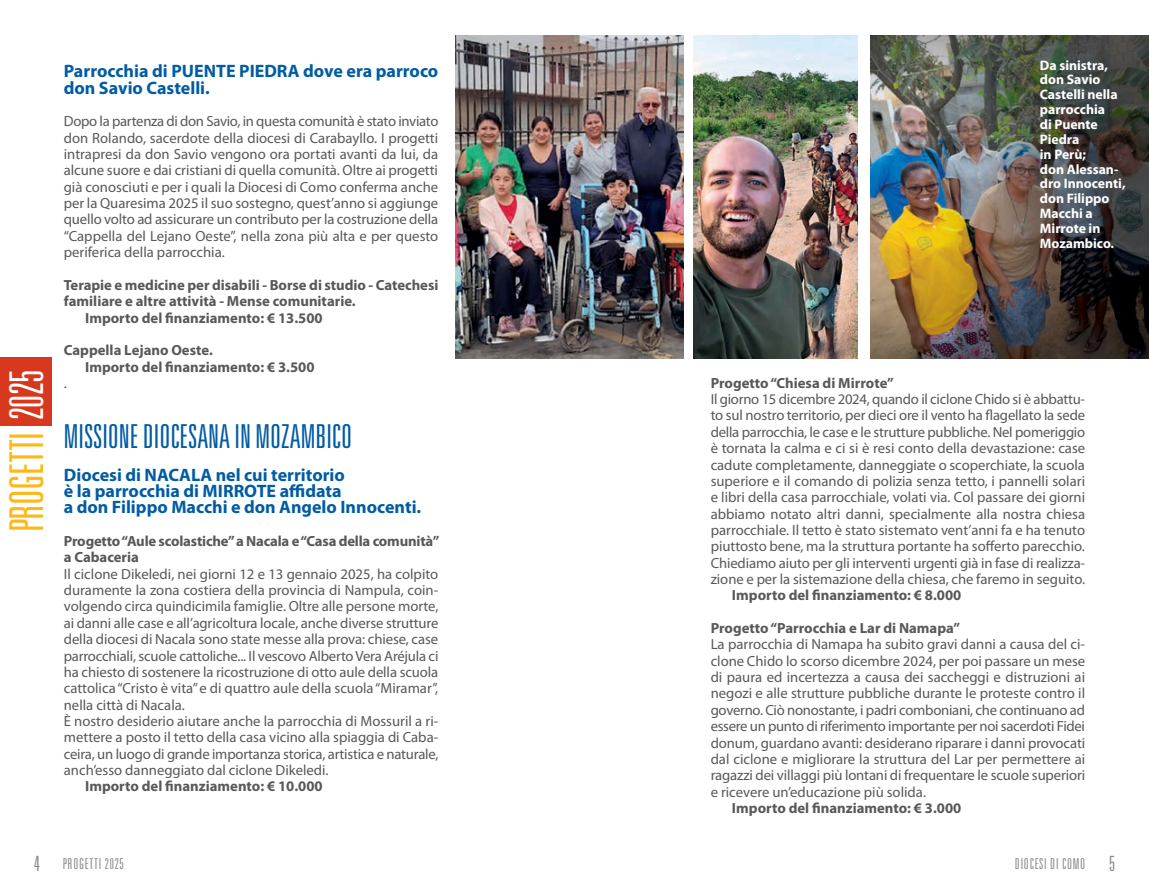
<style>
.page{position:relative;width:1149px;height:893px;background:#fff}
.page>*{position:absolute;margin:0;border:0;box-sizing:border-box;transform-origin:0 0}
._2021{font:300 ultra-condensed 46.65px "Univers LT";letter-spacing:-.01em;color:#fcb814}
.Stato_2024{font:300 ultra-condensed 33px "Univers LT";color:#015ca3}
.Titoletto_12{font:700 18px/16.4px "Myriad Pro";color:#015ca3}
.t1{font:300 ultra-condensed 15px "Univers LT";letter-spacing:.05em;color:#8a8c8f}
.Testo_Myriad_Progett{font:14.7px/16.4px "Myriad Pro";color:#57585a;text-align:justify}
.Testi_progetto_BOLD{font:700 14.7px/16.4px "Myriad Pro";letter-spacing:-.005em;color:#57585a}
.Importo_progetto{font:700 14.7px "Myriad Pro";color:#57585a}
.Dida{font:700 13.8px/14.9px "Myriad Pro";color:#fff}
.s1{color:#fff}
.s2{font-size:21px}
</style>
<div class="page">
<img style="left:455px;top:36px;width:228px;height:323px">
<div style="left:869px;top:35px;width:279px;height:326px;background:#231f20;opacity:.75"></div>
<img style="left:693px;top:36px;width:164px;height:323px">
<div style="left:0;top:357px;width:51px;height:68px;background:#d8381e"></div>
<p class="_2021" style="left:0;top:532px;width:164px;rotate:-90deg">PROGETTI <span class="s1">2025</span></p>
<p class="Titoletto_12" style="left:64px;top:62px;width:376px">Parrocchia di PUENTE PIEDRA dove era parroco don Savio Castelli.</p>
<p class="Testo_Myriad_Progett" style="left:64px;top:113px;width:376px">Dopo la partenza di don Savio, in questa comunità è stato inviato don Rolando, sacerdote della diocesi di Carabayllo. I progetti intrapresi da don Savio vengono ora portati avanti da lui, da alcune suore e dai cristiani di quella comunità. Oltre ai progetti già conosciuti e per i quali la Diocesi di Como conferma anche per la Quaresima 2025 il suo sostegno, quest’anno si aggiunge quello volto ad assicurare un contributo per la costruzione della “Cappella del Lejano Oeste”, nella zona più alta e per questo periferica della parrocchia.</p>
<p class="Testi_progetto_BOLD" style="left:64px;top:276px;width:376px">Terapie e medicine per disabili - Borse di studio - Catechesi familiare e altre attività - Mense comunitarie.</p>
<p class="Importo_progetto" style="left:85px;top:308px;width:239px">Importo del finanziamento: € 13.500</p>
<p class="Testi_progetto_BOLD" style="left:64px;top:342px;width:150px">Cappella Lejano Oeste.</p>
<p class="Importo_progetto" style="left:85px;top:357px;width:231px">Importo del finanziamento: € 3.500</p>
<p class="Testo_Myriad_Progett" style="left:64px;top:375px;width:5px">.</p>
<p class="Stato_2024" style="left:64px;top:418px;width:290px">MISSIONE DIOCESANA IN MOZAMBICO</p>
<p class="Titoletto_12" style="left:64px;top:466px;width:282px">Diocesi di NACALA nel cui territorio è la parrocchia di MIRROTE affidata</p>
<p class="Titoletto_12" style="left:64px;top:499px;width:359px">a don Filippo Macchi e don Angelo Innocenti.</p>
<p class="Testi_progetto_BOLD" style="left:64px;top:532px;width:377px">Progetto “Aule scolastiche” a Nacala e “Casa della comunità”</p>
<p class="Testi_progetto_BOLD" style="left:64px;top:549px;width:77px">a Cabaceria</p>
<p class="Testo_Myriad_Progett" style="left:64px;top:565px;width:376px">Il ciclone Dikeledi, nei giorni 12 e 13 gennaio 2025, ha colpito duramente la zona costiera della provincia di Nampula, coin&shy;volgendo circa quindicimila famiglie. Oltre alle persone morte, ai danni alle case e all’agricoltura locale, anche diverse strutture della diocesi di Nacala sono state messe alla prova: chiese, case parrocchiali, scuole cattoliche... Il vescovo Alberto Vera Aréjula ci ha chiesto di sostenere la ricostruzione di otto aule della scuola cattolica “Cristo è vita” e di quattro aule della scuola “Miramar”, nella città di Nacala.</p>
<p class="Testo_Myriad_Progett" style="left:64px;top:713px;width:376px">È nostro desiderio aiutare anche la parrocchia di Mossuril a ri&shy;mettere a posto il tetto della casa vicino alla spiaggia di Caba&shy;ceira, un luogo di grande importanza storica, artistica e naturale, anch’esso danneggiato dal ciclone Dikeledi.</p>
<p class="Importo_progetto" style="left:85px;top:777px;width:239px">Importo del finanziamento: € 10.000</p>
<p class="Dida" style="left:1039px;top:57px;width:79px">Da sinistra, don Savio<br>Castelli nella</p>
<p class="Dida" style="left:1039px;top:102px;width:67px">parrocchia</p>
<p class="Dida" style="left:1039px;top:116px;width:60px">di Puente<br>Piedra<br>in Perù;</p>
<p class="Dida" style="left:1039px;top:161px;width:87px">don Alessan&shy;dro Innocenti, don Filippo<br>Macchi a<br>Mirrote in<br>Mozambico.</p>
<p class="Testi_progetto_BOLD" style="left:710px;top:374px;width:184px">Progetto “Chiesa di Mirrote”</p>
<p class="Testo_Myriad_Progett" style="left:710px;top:391px;width:376px">Il giorno 15 dicembre 2024, quando il ciclone Chido si è abbattu&shy;to sul nostro territorio, per dieci ore il vento ha flagellato la sede della parrocchia, le case e le strutture pubbliche. Nel pomeriggio è tornata la calma e ci si è resi conto della devastazione: case cadute completamente, danneggiate o scoperchiate, la scuola superiore e il comando di polizia senza tetto, i pannelli solari e libri della casa parrocchiale, volati via. Col passare dei giorni abbiamo notato altri danni, specialmente alla nostra chiesa parrocchiale. Il tetto è stato sistemato vent’anni fa e ha tenuto piuttosto bene, ma la struttura portante ha sofferto parecchio.<br>Chiediamo aiuto per gli interventi urgenti già in fase di realizza&shy;zione e per la sistemazione della chiesa, che faremo in seguito.</p>
<p class="Importo_progetto" style="left:731px;top:586px;width:231px">Importo del finanziamento: € 8.000</p>
<p class="Testi_progetto_BOLD" style="left:710px;top:619px;width:251px">Progetto “Parrocchia e Lar di Namapa”</p>
<p class="Testo_Myriad_Progett" style="left:710px;top:636px;width:376px">La parrocchia di Namapa ha subito gravi danni a causa del ci&shy;clone Chido lo scorso dicembre 2024, per poi passare un mese di paura ed incertezza a causa dei saccheggi e distruzioni ai negozi e alle strutture pubbliche durante le proteste contro il governo. Ciò nonostante, i padri comboniani, che continuano ad essere un punto di riferimento importante per noi sacerdoti Fidei donum, guardano avanti: desiderano riparare i danni provocati dal ciclone e migliorare la struttura del Lar per permettere ai ragazzi dei villaggi più lontani di frequentare le scuole superiori e ricevere un’educazione più solida.</p>
<p class="Importo_progetto" style="left:731px;top:798px;width:231px">Importo del finanziamento: € 3.000</p>
<p class="t1" style="left:34px;top:855px;width:91px"><span class="s2">4</span> PROGETTI 2025</p>
<p class="t1" style="left:1014px;top:855px;width:101px">DIOCESI DI COMO <span class="s2">5</span></p>
</div>
